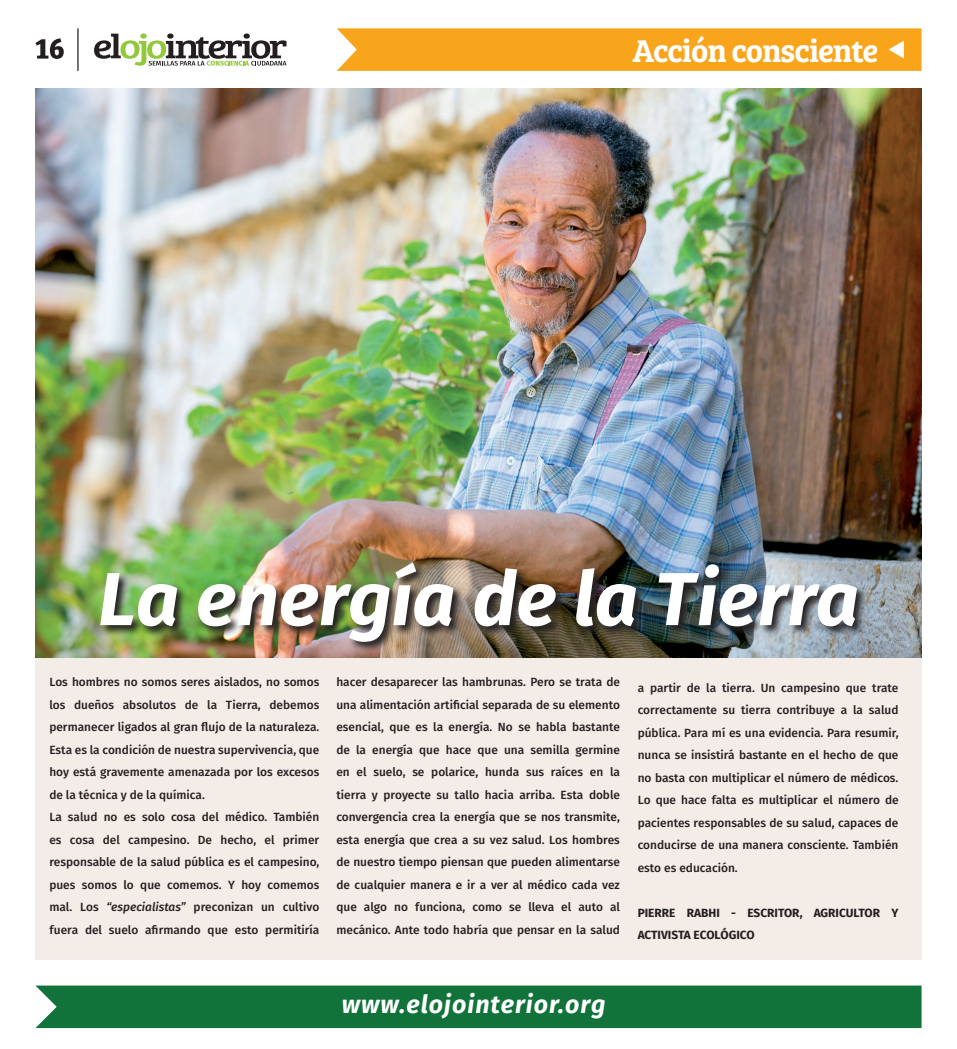
<style>
.page{position:relative;width:957px;height:1049px;background:#fff}
.page>*{position:absolute;margin:0;border:0;box-sizing:border-box;transform-origin:0 0}
.t1{font:italic 700 75px "Fira Sans";color:#fff}
.t2{font:600 32.5px "Bree Serif";letter-spacing:-.025em;color:#fff}
.t3{font:italic 700 25px "Fira Sans";letter-spacing:.04em;color:#fff}
.t4{font:500 11.88px/22.5px "Fira Sans";color:#231f20;text-align:justify}
.t5{font:700 11.88px/22.5px "Fira Sans";color:#231f20}
.s1{font-style:italic}
</style>
<div class="page">
<svg style="left:94px;top:34px;width:192px;height:32px"></svg>
<hr style="left:77px;top:28px;width:2px;height:43px;background:#231f20">
<div style="left:35px;top:985px;width:886px;height:43px;background:#11723a"></div>
<svg style="left:337px;top:28px;width:584px;height:43px;background:#f9a822"></svg>
<div style="left:35px;top:641px;width:886px;height:319px;background:#f3ece7"></div>
<img style="left:35px;top:89px;width:886px;height:568px">
<img style="left:99px;top:561px;width:769px;height:92px">
<svg style="left:35px;top:38px;width:29px;height:21px"></svg>
<h2 class="t2" style="left:632px;top:26px;width:247px">Acción consciente</h2>
<h1 class="t1" style="left:98px;top:546px;width:762px">La energía de la Tierra</h1>
<p class="t4" style="left:336px;top:671px;width:285px">hacer desaparecer las hambrunas. Pero se trata de una alimentación artificial separada de su elemento esencial, que es la energía. No se habla bastante de la energía que hace que una semilla germine en el suelo, se polarice, hunda sus raíces en la tierra y proyecte su tallo hacia arriba. Esta doble convergencia crea la energía que se nos transmite, esta energía que crea a su vez salud. Los hombres de nuestro tiempo piensan que pueden alimentarse de cualquier manera e ir a ver al médico cada vez que algo no funciona, como se lleva el auto al mecánico. Ante todo habría que pensar en la salud</p>
<p class="t4" style="left:638px;top:676px;width:262px">a partir de la tierra. Un campesino que trate correctamente su tierra contribuye a la salud pública. Para mí es una evidencia. Para resumir, nunca se insistirá bastante en el hecho de que no basta con multiplicar el número de médicos.<br>Lo que hace falta es multiplicar el número de pacientes responsables de su salud, capaces de conducirse de una manera consciente. También esto es educación.</p>
<p class="t4" style="left:49px;top:671px;width:271px;text-align:left">Los hombres no somos seres aislados, no somos los dueños absolutos de la Tierra, debemos permanecer ligados al gran flujo de la naturaleza.<br>Esta es la condición de nuestra supervivencia, que hoy está gravemente amenazada por los excesos de la técnica y de la química.<br>La salud no es solo cosa del médico. También es cosa del campesino. De hecho, el primer responsable de la salud pública es el campesino, pues somos lo que comemos. Y hoy comemos mal. Los <span class="s1">“especialistas”</span> preconizan un cultivo fuera del suelo afirmando que esto permitiría</p>
<p class="t5" style="left:638px;top:901px;width:262px">PIERRE RABHI - ESCRITOR, AGRICULTOR Y<br>ACTIVISTA ECOLÓGICO</p>
<h3 class="t3" style="left:342px;top:987px;width:265px">www.elojointerior.org</h3>
</div>
